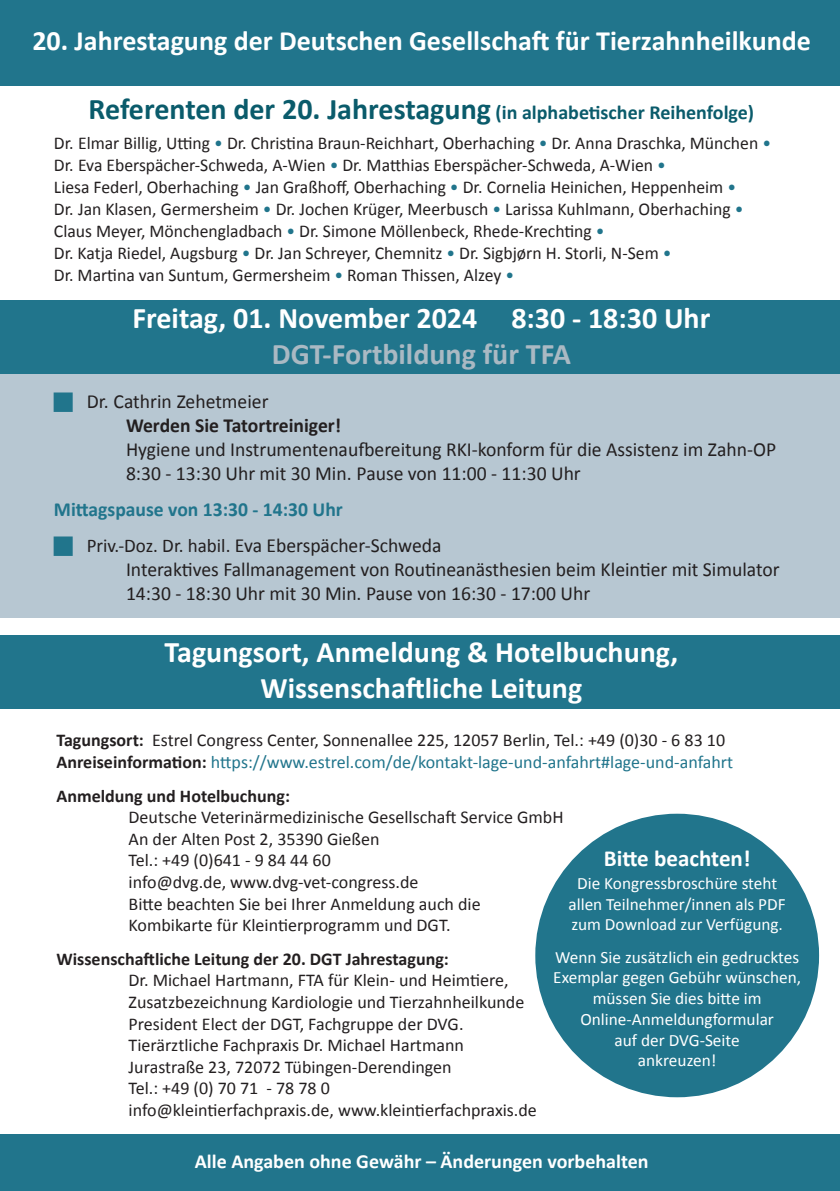
<style>
.page{position:relative;width:840px;height:1191px;background:#fff}
.page>*{position:absolute;margin:0;border:0;box-sizing:border-box;transform-origin:0 0}
.t1{font:700 30px "Calibri";color:#fff}
.t2{font:700 30px "Calibri";color:#aab9c3}
.t3{font:700 28px "Calibri";color:#fff}
.t4{font:700 23px "Calibri";color:#fff}
.t5{font:20px "Calibri";color:#231f20}
.t6{font:700 20px "Calibri";color:#0a5b6b}
.t7{font:700 20px "Calibri";color:#fff}
.t8{font:700 20px "Calibri";color:#21758c}
.t9{font:700 20px "Calibri";color:#231f20}
.t10{font:18px/22px "Calibri";color:#231f20}
.t11{font:18px "Calibri";color:#21758c}
.t12{font:700 18px "Calibri";color:#231f20}
.t13{font:17.2px/20.8px "Calibri";color:#fff;text-align:center}
.s1{font-size:30px}
.s2{color:#21758c}
.s3{font-size:19.4px}
.s4{font-weight:700}
.s5{font-weight:700;color:#231f20}
</style>
<div class="page">
<div style="left:0;top:1134px;width:839px;height:57px;background:#21758c"></div>
<div style="left:0;top:0;width:839px;height:85px;background:#21758c"></div>
<div style="left:0;top:369px;width:839px;height:249px;background:#b7c7d2"></div>
<div style="left:0;top:300px;width:839px;height:74px;background:#21758c"></div>
<div style="left:0;top:635px;width:839px;height:74px;background:#21758c"></div>
<div style="left:535px;top:813px;width:283px;height:284px;background:#21758c;border-radius:50%"></div>
<p class="t3" style="left:32px;top:29px;width:779px">20. Jahrestagung der Deutschen Gesellschaft für Tierzahnheilkunde</p>
<p class="t6" style="left:89px;top:104px;width:666px"><span class="s1">Referenten der 20. Jahrestagung</span> (in alphabetischer Reihenfolge)</p>
<p class="t10" style="left:54px;top:133px;width:718px">Dr. Elmar Billig, Utting <span class="s2">•</span> Dr. Christina Braun‐Reichhart, Oberhaching <span class="s2">•</span> Dr. Anna Draschka, München <span class="s2">•<br></span>Dr. Eva Eberspächer‐Schweda, A‐Wien <span class="s2">•</span> Dr. Matthias Eberspächer‐Schweda, A‐Wien <span class="s2">•</span></p>
<p class="t10" style="left:54px;top:177px;width:683px">Liesa Federl, Oberhaching <span class="s2">•</span> Jan Graßhoff, Oberhaching <span class="s2">•</span> Dr. Cornelia Heinichen, Heppenheim <span class="s2">•</span></p>
<p class="t10" style="left:54px;top:199px;width:690px">Dr. Jan Klasen, Germersheim <span class="s2">•</span> Dr. Jochen Krüger, Meerbusch <span class="s2">•</span> Larissa Kuhlmann, Oberhaching <span class="s2">•</span></p>
<p class="t10" style="left:54px;top:221px;width:552px">Claus Meyer, Mönchengladbach <span class="s2">•</span> Dr. Simone Möllenbeck, Rhede‐Krechting <span class="s2">•</span></p>
<p class="t10" style="left:54px;top:243px;width:619px">Dr. Katja Riedel, Augsburg <span class="s2">•</span> Dr. Jan Schreyer, Chemnitz <span class="s2">•</span> Dr. Sigbjørn H. Storli, N‐Sem <span class="s2">•</span></p>
<p class="t10" style="left:54px;top:265px;width:461px">Dr. Martina van Suntum, Germersheim <span class="s2">•</span> Roman Thissen, Alzey <span class="s2">•</span></p>
<p class="t1" style="left:132px;top:306px;width:579px">Freitag, 01. November 2024 8:30 ‐ 18:30 Uhr</p>
<p class="t2" style="left:272px;top:342px;width:300px">DGT‐Fortbildung für TFA</p>
<p class="t5" style="left:87px;top:393px;width:183px">Dr. Cathrin Zehetmeier</p>
<p class="t9" style="left:126px;top:417px;width:217px">Werden Sie Tatortreiniger!</p>
<p class="t5" style="left:126px;top:441px;width:651px">Hygiene und Instrumentenaufbereitung RKI‐konform für die Assistenz im Zahn‐OP</p>
<p class="t5" style="left:126px;top:465px;width:456px">8:30 ‐ 13:30 Uhr mit 30 Min. Pause von 11:00 ‐ 11:30 Uhr</p>
<p class="t8" style="left:54px;top:501px;width:290px">Mittagspause von 13:30 ‐ 14:30 Uhr</p>
<p class="t5" style="left:87px;top:537px;width:356px"><span class="s3">Priv.‐Doz. Dr. habil.</span> Eva Eberspächer‐Schweda</p>
<p class="t5" style="left:126px;top:561px;width:654px">Interaktives Fallmanagement von Routineanästhesien beim Kleintier mit Simulator</p>
<p class="t5" style="left:126px;top:585px;width:465px">14:30 ‐ 18:30 Uhr mit 30 Min. Pause von 16:30 ‐ 17:00 Uhr</p>
<p class="t1" style="left:164px;top:639px;width:515px">Tagungsort, Anmeldung &amp; Hotelbuchung,</p>
<p class="t1" style="left:260px;top:675px;width:323px">Wissenschaftliche Leitung</p>
<p class="t10" style="left:56px;top:731px;width:669px"><span class="s4">Tagungsort:</span> Estrel Congress Center, Sonnenallee 225, 12057 Berlin, Tel.: +49 (0)30 ‐ 6 83 10</p>
<p class="t11" style="left:56px;top:754px;width:678px"><span class="s5">Anreiseinformation:</span> https://www.estrel.com/de/kontakt‐lage‐und‐anfahrt#lage‐und‐anfahrt</p>
<p class="t12" style="left:56px;top:788px;width:235px">Anmeldung und Hotelbuchung:</p>
<p class="t10" style="left:128px;top:807px;width:436px">Deutsche Veterinärmedizinische Gesellschaft Service GmbH</p>
<p class="t10" style="left:128px;top:829px;width:252px">An der Alten Post 2, 35390 Gießen</p>
<p class="t10" style="left:128px;top:851px;width:204px">Tel.: +49 (0)641 ‐ 9 84 44 60</p>
<p class="t10" style="left:128px;top:872px;width:291px">info@dvg.de, www.dvg‐vet‐congress.de</p>
<p class="t10" style="left:128px;top:894px;width:353px">Bitte beachten Sie bei Ihrer Anmeldung auch die</p>
<p class="t10" style="left:128px;top:915px;width:323px">Kombikarte für Kleintierprogramm und DGT.</p>
<p class="t12" style="left:56px;top:951px;width:393px">Wissenschaftliche Leitung der 20. DGT Jahrestagung:</p>
<p class="t10" style="left:128px;top:971px;width:381px">Dr. Michael Hartmann, FTA für Klein‐ und Heimtiere,</p>
<p class="t10" style="left:128px;top:992px;width:397px">Zusatzbezeichnung Kardiologie und Tierzahnheilkunde</p>
<p class="t10" style="left:128px;top:1014px;width:336px">President Elect der DGT, Fachgruppe der DVG.</p>
<p class="t10" style="left:128px;top:1035px;width:337px">Tierärztliche Fachpraxis Dr. Michael Hartmann</p>
<p class="t10" style="left:128px;top:1057px;width:324px">Jurastraße 23, 72072 Tübingen‐Derendingen</p>
<p class="t10" style="left:128px;top:1079px;width:203px">Tel.: +49 (0) 70 71 ‐ 78 78 0</p>
<p class="t10" style="left:128px;top:1100px;width:409px">info@kleintierfachpraxis.de, www.kleintierfachpraxis.de</p>
<p class="t4" style="left:603px;top:848px;width:148px">Bitte beachten!</p>
<p class="t13" style="left:576px;top:874px;width:201px">Die Kongressbroschüre steht</p>
<p class="t13" style="left:568px;top:895px;width:219px">allen Teilnehmer/innen als PDF</p>
<p class="t13" style="left:571px;top:915px;width:213px">zum Download zur Verfügung.</p>
<p class="t13" style="left:553px;top:948px;width:249px">Wenn Sie zusätzlich ein gedrucktes<br>Exemplar gegen Gebühr wünschen, müssen Sie dies bitte im</p>
<p class="t13" style="left:580px;top:1010px;width:195px">Online‐Anmeldungformular</p>
<p class="t13" style="left:614px;top:1031px;width:127px">auf der DVG‐Seite</p>
<p class="t13" style="left:637px;top:1051px;width:80px">ankreuzen!</p>
<p class="t7" style="left:195px;top:1152px;width:455px">Alle Angaben ohne Gewähr – Änderungen vorbehalten</p>
</div>
